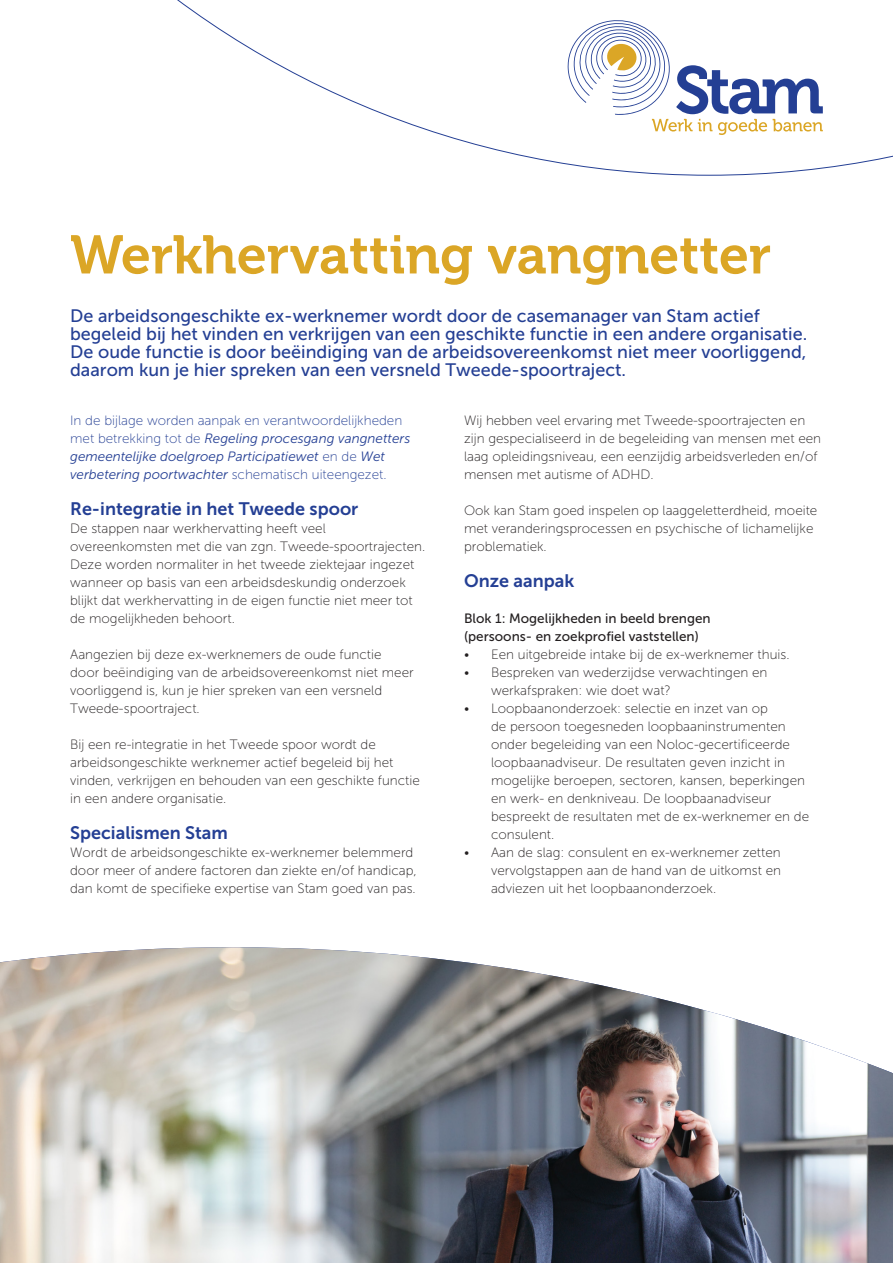
<style>
.page{position:relative;width:893px;height:1263px;background:#fff}
.page>*{position:absolute;margin:0;border:0;box-sizing:border-box;transform-origin:0 0}
.t1{font:54px "Museo 700";color:#dba626}
.t2{font:18px/18px "Museo Sans 500";color:#243f94}
.t3{font:18px "Museo Sans 700";color:#243f94}
.t4{font:13.5px/18px "Museo Sans 100";color:#231f20}
.t5{font:italic 13.5px/18px "Museo Sans 300";color:#243f94}
.t6{font:13.5px/18px "Museo Sans 500";color:#231f20}
.s1{font-family:"Museo Sans 100";font-style:normal}
</style>
<div class="page">
<svg style="left:177px;top:0;width:716px;height:175px"></svg>
<svg style="left:566px;top:18px;width:257px;height:117px"></svg>
<img style="left:0;top:947px;width:893px;height:316px">
<p class="t1" style="left:70px;top:225px;width:703px">Werkhervatting vangnetter</p>
<p class="t2" style="left:70px;top:307px;width:739px">De arbeidsongeschikte ex-werknemer wordt door de casemanager van Stam actief begeleid bij het vinden en verkrijgen van een geschikte functie in een andere organisatie.<br>De oude functie is door beëindiging van de arbeidsovereenkomst niet meer voorliggend, daarom kun je hier spreken van een versneld Tweede-spoortraject.</p>
<p class="t5" style="left:70px;top:411px;width:342px"><span class="s1">In de bijlage worden aanpak en verantwoordelijkheden met betrekking tot de</span> Regeling procesgang vangnetters gemeentelijke doelgroep Participatiewet <span class="s1">en de</span> Wet verbetering poortwachter <span class="s1">schematisch uiteengezet.</span></p>
<p class="t3" style="left:70px;top:498px;width:290px">Re-integratie in het Tweede spoor</p>
<p class="t4" style="left:70px;top:519px;width:357px">De stappen naar werkhervatting heeft veel overeenkomsten met die van zgn. Tweede-spoortrajecten.<br>Deze worden normaliter in het tweede ziektejaar ingezet wanneer op basis van een arbeidsdeskundig onderzoek blijkt dat werkhervatting in de eigen functie niet meer tot de mogelijkheden behoort.</p>
<p class="t4" style="left:70px;top:645px;width:345px">Aangezien bij deze ex-werknemers de oude functie door beëindiging van de arbeidsovereenkomst niet meer voorliggend is, kun je hier spreken van een versneld Tweede-spoortraject.</p>
<p class="t4" style="left:70px;top:735px;width:351px">Bij een re-integratie in het Tweede spoor wordt de arbeidsongeschikte werknemer actief begeleid bij het vinden, verkrijgen en behouden van een geschikte functie in een andere organisatie.</p>
<p class="t3" style="left:70px;top:822px;width:159px">Specialismen Stam</p>
<p class="t4" style="left:70px;top:843px;width:348px">Wordt de arbeidsongeschikte ex-werknemer belemmerd door meer of andere factoren dan ziekte en/of handicap, dan komt de specifieke expertise van Stam goed van pas.</p>
<p class="t4" style="left:464px;top:411px;width:359px">Wij hebben veel ervaring met Tweede-spoortrajecten en zijn gespecialiseerd in de begeleiding van mensen met een laag opleidingsniveau, een eenzijdig arbeidsverleden en/of mensen met autisme of ADHD.</p>
<p class="t4" style="left:464px;top:501px;width:355px">Ook kan Stam goed inspelen op laaggeletterdheid, moeite met veranderingsprocessen en psychische of lichamelijke problematiek.</p>
<p class="t3" style="left:464px;top:570px;width:112px">Onze aanpak</p>
<p class="t6" style="left:464px;top:609px;width:248px">Blok 1: Mogelijkheden in beeld brengen (persoons- en zoekprofiel vaststellen)</p>
<p class="t4" style="left:464px;top:645px;width:327px">• Een uitgebreide intake bij de ex-werknemer thuis.</p>
<p class="t4" style="left:491px;top:663px;width:278px;text-indent:-27px">• Bespreken van wederzijdse verwachtingen en werkafspraken: wie doet wat?</p>
<p class="t4" style="left:491px;top:699px;width:320px;text-indent:-27px">• Loopbaanonderzoek: selectie en inzet van op<br>de persoon toegesneden loopbaaninstrumenten onder begeleiding van een Noloc-gecertificeerde loopbaanadviseur. De resultaten geven inzicht in mogelijke beroepen, sectoren, kansen, beperkingen en werk- en denkniveau. De loopbaanadviseur bespreekt de resultaten met de ex-werknemer en de consulent.</p>
<p class="t4" style="left:491px;top:843px;width:292px;text-align:justify;text-indent:-27px">• Aan de slag: consulent en ex-werknemer zetten vervolgstappen aan de hand van de uitkomst en adviezen uit het loopbaanonderzoek.</p>
</div>
